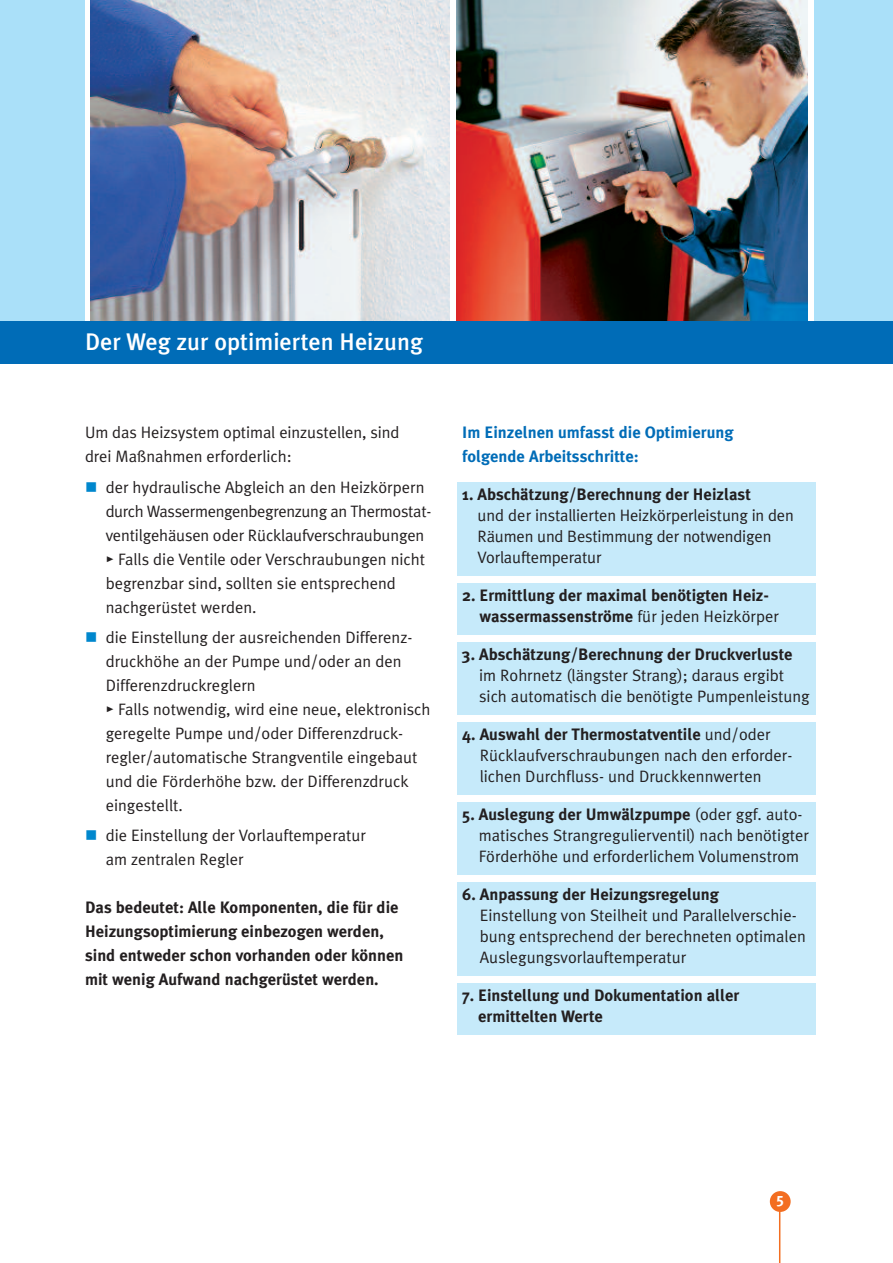
<style>
.page{position:relative;width:893px;height:1263px;background:#fff}
.page>*{position:absolute;margin:0;border:0;box-sizing:border-box;transform-origin:0 0}
.t1{font:500 24px "Meta Plus";color:#fff}
.t2{font:16.5px/24px "Meta Plus Normal";color:#231f20}
.t3{font:700 16.5px/24px "Meta Plus";color:#231f20}
.t4{font:700 16.5px/24px "Meta Plus";color:#006cb7}
.t5{font:15px "Meta Plus Bold Caps";color:#fff}
.s1{font-family:"Meta Plus Normal Caps"}
.s2{font-family:"Meta Plus Normal";font-weight:400}
</style>
<div class="page">
<div style="left:0;top:0;width:893px;height:323px;background:#aae0f9"></div>
<img style="left:456px;top:0;width:352px;height:321px">
<div style="left:808px;top:0;width:6px;height:324px;background:#fff"></div>
<div style="left:85px;top:0;width:6px;height:327px;background:#fff"></div>
<hr style="left:779px;top:1207px;width:1px;height:56px;background:#f36e21">
<div style="left:770px;top:1191px;width:21px;height:21px;background:#f36e21;border-radius:50%"></div>
<img style="left:90px;top:0;width:360px;height:321px">
<div style="left:457px;top:482px;width:358px;height:94px;background:#c6eafa"></div>
<div style="left:457px;top:584px;width:358px;height:51px;background:#c6eafa"></div>
<div style="left:457px;top:642px;width:358px;height:72px;background:#c6eafa"></div>
<div style="left:457px;top:722px;width:358px;height:72px;background:#c6eafa"></div>
<div style="left:457px;top:802px;width:358px;height:72px;background:#c6eafa"></div>
<div style="left:457px;top:882px;width:358px;height:93px;background:#c6eafa"></div>
<div style="left:457px;top:983px;width:358px;height:51px;background:#c6eafa"></div>
<div style="left:450px;top:0;width:6px;height:324px;background:#fff"></div>
<div style="left:0;top:321px;width:893px;height:43px;background:#006cb7"></div>
<h1 class="t1" style="left:85px;top:328px;width:339px">Der Weg zur optimierten Heizung</h1>
<p class="t2" style="left:85px;top:420px;width:316px">Um das Heizsystem optimal einzustellen, sind drei Maßnahmen erforderlich:</p>
<p class="t2" style="left:106px;top:475px;width:327px">der hydraulische Abgleich an den Heizkörpern durch Wassermengenbegrenzung an Thermostat&shy;ventilgehäusen oder Rücklaufverschraubungen</p>
<p class="t2" style="left:106px;top:547px;width:321px"><span class="s1">•</span> Falls die Ventile oder Verschraubungen nicht begrenzbar sind, sollten sie entsprechend nachgerüstet werden.</p>
<p class="t2" style="left:106px;top:625px;width:308px">die Einstellung der ausreichenden Differenz&shy;druckhöhe an der Pumpe und/oder an den<br>Differenzdruckreglern</p>
<p class="t2" style="left:106px;top:697px;width:326px"><span class="s1">•</span> Falls notwendig, wird eine neue, elektronisch geregelte Pumpe und/oder Differenzdruck&shy;regler/automatische Strangventile eingebaut und die Förderhöhe bzw. der Differenzdruck eingestellt.</p>
<p class="t2" style="left:106px;top:824px;width:262px">die Einstellung der Vorlauftemperatur am zentralen Regler</p>
<p class="t3" style="left:85px;top:896px;width:320px">Das bedeutet: Alle Komponenten, die für die Heizungsoptimierung einbezogen werden, sind entweder schon vorhanden oder können mit wenig Aufwand nachgerüstet werden.</p>
<p class="t4" style="left:462px;top:420px;width:273px">Im Einzelnen umfasst die Optimierung folgende Arbeitsschritte:</p>
<p class="t3" style="left:462px;top:482px;width:290px">1. Abschätzung/Berechnung der Heizlast</p>
<p class="t2" style="left:477px;top:505px;width:318px;line-height:21px">und der installierten Heizkörperleistung in den<br>Räumen und Bestimmung der notwendigen<br>Vorlauftemperatur</p>
<p class="t3" style="left:479px;top:585px;width:301px;line-height:21px;text-indent:-17px">2. Ermittlung der maximal benötigten Heiz&shy;wassermassenströme <span class="s2">für jeden Heizkörper</span></p>
<p class="t3" style="left:462px;top:642px;width:332px">3. Abschätzung/Berechnung der Druckverluste</p>
<p class="t2" style="left:479px;top:665px;width:332px;line-height:21px">im Rohrnetz (längster Strang); daraus ergibt sich automatisch die benötigte Pumpenleistung</p>
<p class="t3" style="left:462px;top:723px;width:310px">4. Auswahl der Thermostatventile <span class="s2">und/oder</span></p>
<p class="t2" style="left:480px;top:745px;width:314px;line-height:21px">Rücklaufverschraubungen nach den erforder&shy;lichen Durchfluss- und Druckkennwerten</p>
<p class="t3" style="left:462px;top:803px;width:342px">5. Auslegung der Umwälzpumpe <span class="s2">(oder ggf. auto-</span></p>
<p class="t2" style="left:479px;top:825px;width:332px;line-height:21px">matisches Strangregulierventil) nach benötigter<br>Förderhöhe und erforderlichem Volumenstrom</p>
<p class="t3" style="left:462px;top:883px;width:258px">6. Anpassung der Heizungsregelung</p>
<p class="t2" style="left:480px;top:905px;width:327px;line-height:21px">Einstellung von Steilheit und Parallelverschie&shy;bung entsprechend der berechneten optimalen<br>Auslegungsvorlauftemperatur</p>
<p class="t3" style="left:478px;top:985px;width:263px;line-height:21px;text-indent:-16px">7. Einstellung und Dokumentation aller ermittelten Werte</p>
<p class="t5" style="left:776px;top:1192px;width:10px">5</p>
</div>
